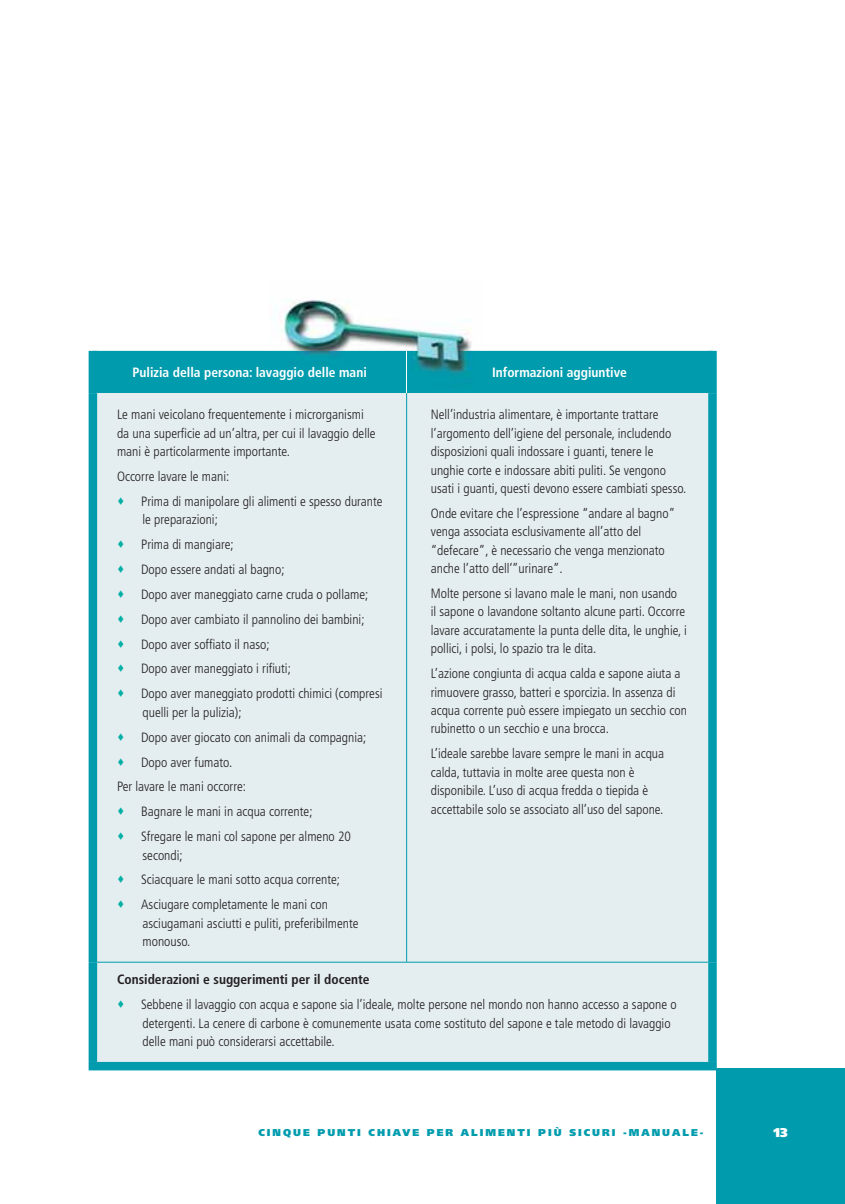
<style>
.page{position:relative;width:845px;height:1204px;background:#fff}
.page>*{position:absolute;margin:0;border:0;box-sizing:border-box;transform-origin:0 0}
.t1{font:300 condensed 13.47px/18.4px "Frutiger";color:#231f20}
.t2{font:700 condensed 13.47px "Frutiger";color:#fff}
.t3{font:700 condensed 13.47px "Frutiger";color:#231f20}
.t4{font:900 12.78px "Frutiger";color:#fff}
.t5{font:900 9.97px "Frutiger";letter-spacing:.2em;color:#009cad}
</style>
<div class="page">
<div style="left:715px;top:1069px;width:129px;height:135px;background:#009cad"></div>
<div style="left:97px;top:351px;width:610px;height:42px;background:#009cad"></div>
<div style="left:97px;top:393px;width:610px;height:669px;background:#e4edf0"></div>
<div style="left:89px;top:351px;width:8px;height:42px;background:#009cad"></div>
<div style="left:707px;top:351px;width:9px;height:42px;background:#009cad"></div>
<div style="left:89px;top:393px;width:8px;height:569px;background:#009cad"></div>
<div style="left:707px;top:393px;width:9px;height:569px;background:#009cad"></div>
<div style="left:89px;top:962px;width:8px;height:100px;background:#009cad"></div>
<div style="left:707px;top:962px;width:9px;height:100px;background:#009cad"></div>
<hr style="left:406px;top:393px;width:1px;height:569px;background:#009cad">
<hr style="left:97px;top:962px;width:610px;height:1px;background:#009cad">
<hr style="left:406px;top:351px;width:1px;height:42px;background:#fff">
<div style="left:89px;top:1062px;width:627px;height:8px;background:#009cad"></div>
<img style="left:269px;top:299px;width:212px;height:89px">
<img style="left:406px;top:351px;width:1px;height:37px">
<img style="left:269px;top:367px;width:97px;height:13px">
<svg style="left:118px;top:497px;width:5px;height:8px"></svg>
<svg style="left:118px;top:541px;width:5px;height:7px"></svg>
<svg style="left:118px;top:565px;width:5px;height:8px"></svg>
<svg style="left:118px;top:590px;width:5px;height:8px"></svg>
<svg style="left:118px;top:615px;width:5px;height:7px"></svg>
<svg style="left:118px;top:640px;width:5px;height:7px"></svg>
<svg style="left:118px;top:665px;width:5px;height:7px"></svg>
<svg style="left:118px;top:690px;width:5px;height:7px"></svg>
<svg style="left:118px;top:733px;width:5px;height:7px"></svg>
<svg style="left:118px;top:758px;width:5px;height:7px"></svg>
<svg style="left:118px;top:808px;width:5px;height:7px"></svg>
<svg style="left:118px;top:832px;width:5px;height:8px"></svg>
<svg style="left:118px;top:876px;width:5px;height:7px"></svg>
<svg style="left:118px;top:901px;width:5px;height:7px"></svg>
<svg style="left:118px;top:1000px;width:5px;height:8px"></svg>
<p class="t2" style="left:133px;top:367px;width:235px">Pulizia della persona: lavaggio delle mani</p>
<p class="t2" style="left:492px;top:367px;width:136px">Informazioni aggiuntive</p>
<p class="t1" style="left:117px;top:406px;width:260px">Le mani veicolano frequentemente i microrganismi da una superficie ad un’altra, per cui il lavaggio delle mani è particolarmente importante.</p>
<p class="t1" style="left:141px;top:465px;width:243px;line-height:24.8px;text-indent:-24px">Occorre lavare le mani:<br>Prima di manipolare gli alimenti e spesso durante</p>
<p class="t1" style="left:141px;top:508px;width:243px;line-height:24.8px">le preparazioni;<br>Prima di mangiare;<br>Dopo essere andati al bagno;<br>Dopo aver maneggiato carne cruda o pollame;<br>Dopo aver cambiato il pannolino dei bambini;<br>Dopo aver soffiato il naso;<br>Dopo aver maneggiato i rifiuti;<br>Dopo aver maneggiato prodotti chimici (compresi</p>
<p class="t1" style="left:142px;top:704px;width:100px">quelli per la pulizia);</p>
<p class="t1" style="left:141px;top:729px;width:226px">Dopo aver giocato con animali da compagnia;</p>
<p class="t1" style="left:141px;top:754px;width:93px">Dopo aver fumato.</p>
<p class="t1" style="left:117px;top:778px;width:130px">Per lavare le mani occorre:</p>
<p class="t1" style="left:141px;top:803px;width:173px">Bagnare le mani in acqua corrente;</p>
<p class="t1" style="left:141px;top:828px;width:211px">Sfregare le mani col sapone per almeno 20</p>
<p class="t1" style="left:141px;top:843px;width:200px;line-height:24.8px">secondi;<br>Sciacquare le mani sotto acqua corrente;<br>Asciugare completamente le mani con</p>
<p class="t1" style="left:142px;top:915px;width:217px">asciugamani asciutti e puliti, preferibilmente monouso.</p>
<p class="t1" style="left:430px;top:406px;width:257px">Nell’industria alimentare, è importante trattare l’argomento dell’igiene del personale, includendo disposizioni quali indossare i guanti, tenere le unghie corte e indossare abiti puliti. Se vengono usati i guanti, questi devono essere cambiati spesso.</p>
<p class="t1" style="left:430px;top:505px;width:246px">Onde evitare che l’espressione “andare al bagno” venga associata esclusivamente all’atto del “defecare”, è necessario che venga menzionato anche l’atto dell’”urinare”.</p>
<p class="t1" style="left:430px;top:585px;width:257px">Molte persone si lavano male le mani, non usando<br>il sapone o lavandone soltanto alcune parti. Occorre lavare accuratamente la punta delle dita, le unghie, i pollici, i polsi, lo spazio tra le dita.</p>
<p class="t1" style="left:430px;top:665px;width:257px">L’azione congiunta di acqua calda e sapone aiuta a rimuovere grasso, batteri e sporcizia. In assenza di acqua corrente può essere impiegato un secchio con rubinetto o un secchio e una brocca.</p>
<p class="t1" style="left:430px;top:745px;width:235px">L’ideale sarebbe lavare sempre le mani in acqua calda, tuttavia in molte aree questa non è disponibile. L’uso di acqua fredda o tiepida è accettabile solo se associato all’uso del sapone.</p>
<p class="t3" style="left:117px;top:974px;width:254px">Considerazioni e suggerimenti per il docente</p>
<p class="t1" style="left:141px;top:996px;width:536px">Sebbene il lavaggio con acqua e sapone sia l’ideale, molte persone nel mondo non hanno accesso a sapone o detergenti. La cenere di carbone è comunemente usata come sostituto del sapone e tale metodo di lavaggio delle mani può considerarsi accettabile.</p>
<p class="t5" style="left:258px;top:1128px;width:446px">CINQUE PUNTI CHIAVE PER ALIMENTI PIÙ SICURI -MANUALE-</p>
<p class="t4" style="left:773px;top:1127px;width:16px">13</p>
</div>
